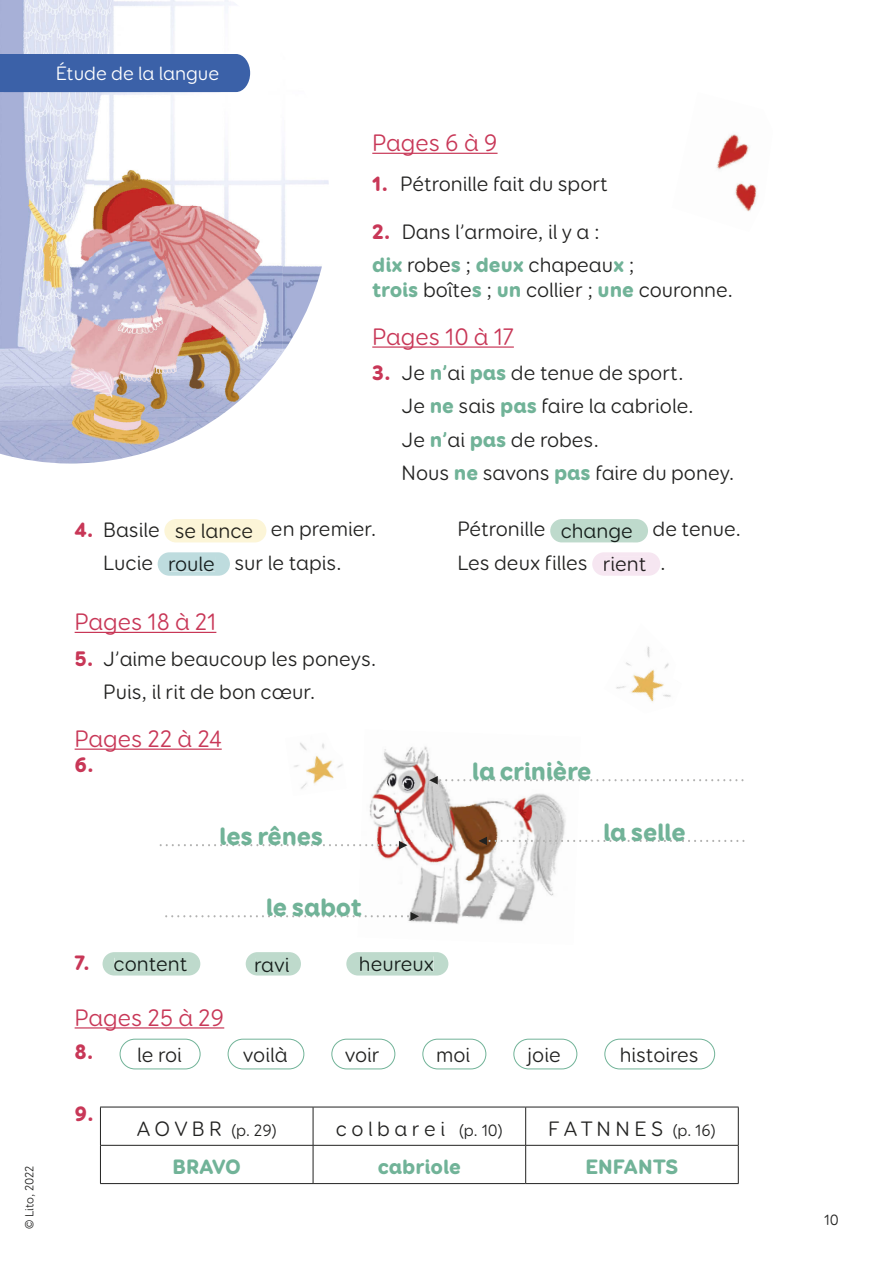
<style>
.page{position:relative;width:893px;height:1263px;background:#fff}
.page>*{position:absolute;margin:0;border:0;box-sizing:border-box;transform-origin:0 0}
.t1{font:900 25.5px "Booster Next FY";letter-spacing:-.01em;color:#71b398}
.t2{font:24px "Booster Next FY";color:#c83757}
.t3{font:21px/33.3px "Booster Next FY";color:#222221}
.t4{font:21px "Booster Next FY";color:#161e1b}
.t5{font:900 21px "Booster Next FY";color:#71b398}
.t6{font:900 21px "Booster Next FY";color:#c83757}
.t7{font:19.5px "Booster Next FY";color:#fff}
.t8{font:16.5px "Booster Next FY";color:#222221}
.t9{font:15px "Booster Next FY";color:#222221}
.t10{font:12px "Booster Next FY";color:#222221}
.s1{font-weight:900;color:#c83757}
.s2{font-weight:900;color:#71b398}
.s3{color:#22211b}
.s4{color:#161e1b}
.s5{color:#161e1e}
.s6{color:#221e1f}
.s7{font-size:21px}
.s8{font-size:16.5px}
</style>
<div class="page">
<img style="left:94px;top:0;width:189px;height:412px">
<img style="left:0;top:0;width:94px;height:463px">
<img style="left:282px;top:54px;width:47px;height:299px">
<img style="left:94px;top:412px;width:131px;height:50px">
<hr style="left:372px;top:153px;width:126px;height:1px;background:#c83757">
<hr style="left:372px;top:346px;width:142px;height:2px;background:#c83757">
<hr style="left:75px;top:632px;width:141px;height:1px;background:#c83757">
<hr style="left:75px;top:748px;width:147px;height:2px;background:#c83757">
<hr style="left:75px;top:1027px;width:149px;height:1px;background:#c83757">
<svg style="left:164px;top:519px;width:102px;height:23px"></svg>
<div style="left:176px;top:523px;width:77px;height:15px;background:#fcf5d7"></div>
<svg style="left:550px;top:519px;width:98px;height:23px"></svg>
<div style="left:562px;top:523px;width:71px;height:19px;background:#bedacc"></div>
<svg style="left:158px;top:552px;width:72px;height:24px"></svg>
<div style="left:170px;top:557px;width:45px;height:14px;background:#bedcde"></div>
<svg style="left:592px;top:552px;width:68px;height:24px"></svg>
<div style="left:604px;top:557px;width:42px;height:14px;background:#f6e6f1"></div>
<img style="left:294px;top:742px;width:49px;height:47px">
<img style="left:369px;top:746px;width:197px;height:178px">
<svg style="left:429px;top:776px;width:314px;height:8px"></svg>
<svg style="left:165px;top:912px;width:254px;height:8px"></svg>
<svg style="left:479px;top:837px;width:265px;height:8px"></svg>
<svg style="left:160px;top:841px;width:247px;height:8px"></svg>
<svg style="left:103px;top:952px;width:97px;height:23px"></svg>
<div style="left:115px;top:958px;width:72px;height:13px;background:#bedacc"></div>
<svg style="left:246px;top:952px;width:55px;height:23px"></svg>
<div style="left:256px;top:958px;width:34px;height:14px;background:#bedacc"></div>
<svg style="left:346px;top:952px;width:102px;height:23px"></svg>
<div style="left:361px;top:956px;width:72px;height:15px;background:#bedacc"></div>
<div style="left:120px;top:1039px;width:80px;height:30px;border:1px solid #71b398;border-radius:15px"></div>
<div style="left:228px;top:1039px;width:76px;height:30px;border:1px solid #71b398;border-radius:15px"></div>
<div style="left:331px;top:1039px;width:64px;height:30px;border:1px solid #71b398;border-radius:15px"></div>
<div style="left:422px;top:1039px;width:64px;height:30px;border:1px solid #71b398;border-radius:15px"></div>
<div style="left:513px;top:1039px;width:64px;height:30px;border:1px solid #71b398;border-radius:15px"></div>
<div style="left:604px;top:1039px;width:111px;height:30px;border:1px solid #71b398;border-radius:15px"></div>
<hr style="left:100px;top:1107px;width:213px;height:1px;background:#222221">
<hr style="left:100px;top:1107px;width:1px;height:38px;background:#222221">
<hr style="left:313px;top:1107px;width:213px;height:1px;background:#222221">
<hr style="left:313px;top:1107px;width:1px;height:38px;background:#222221">
<hr style="left:526px;top:1107px;width:213px;height:1px;background:#222221">
<hr style="left:525px;top:1107px;width:1px;height:38px;background:#222221">
<hr style="left:738px;top:1107px;width:1px;height:38px;background:#222221">
<hr style="left:100px;top:1145px;width:213px;height:1px;background:#222221">
<hr style="left:100px;top:1145px;width:1px;height:38px;background:#222221">
<hr style="left:313px;top:1145px;width:213px;height:1px;background:#222221">
<hr style="left:313px;top:1145px;width:1px;height:38px;background:#222221">
<hr style="left:526px;top:1145px;width:213px;height:1px;background:#222221">
<hr style="left:525px;top:1145px;width:1px;height:38px;background:#222221">
<hr style="left:738px;top:1145px;width:1px;height:38px;background:#222221">
<hr style="left:100px;top:1183px;width:213px;height:1px;background:#222221">
<hr style="left:313px;top:1183px;width:213px;height:1px;background:#222221">
<hr style="left:526px;top:1183px;width:213px;height:1px;background:#222221">
<div style="left:0;top:54px;width:250px;height:38px;background:#3b61a8"></div>
<img style="left:716px;top:134px;width:41px;height:78px">
<img style="left:616px;top:646px;width:55px;height:56px">
<p class="t10" style="left:22px;top:1229px;width:65px;rotate:-90deg">© Lito, 2022</p>
<p class="t7" style="left:56px;top:61px;width:165px">Étude de la langue</p>
<p class="t2" style="left:372px;top:128px;width:127px">Pages 6 à 9</p>
<p class="t3" style="left:372px;top:167px;width:237px"><span class="s1">1.</span> Pétronille fait du sport</p>
<p class="t3" style="left:372px;top:215px;width:264px"><span class="s1">2.</span> Dans l’armoire, il y a : <span class="s2">dix</span> robe<span class="s2">s</span> ; <span class="s2">deux</span> chapeau<span class="s2">x</span> ;</p>
<p class="t3" style="left:372px;top:273px;width:362px"><span class="s2">trois</span> boîte<span class="s2">s</span> ; <span class="s2">un</span> collier ; <span class="s2">une</span> couronne.</p>
<p class="t2" style="left:372px;top:322px;width:143px">Pages 10 à 17</p>
<p class="t3" style="left:402px;top:356px;width:334px;text-indent:-29px"><span class="s1">3.</span> Je <span class="s2">n’</span>ai <span class="s2">pas</span> de tenue de sport.<br>Je <span class="s2">ne</span> sais <span class="s2">pas</span> faire la cabriole.<br>Je <span class="s2">n’</span>ai <span class="s2">pas</span> de robes.<br>Nous <span class="s2">ne</span> savons <span class="s2">pas</span> faire du poney.</p>
<p class="t3" style="left:75px;top:513px;width:303px"><span class="s1">4.</span> Basile <span class="s3">se lance</span> en premier.</p>
<p class="t3" style="left:457px;top:513px;width:285px">Pétronille <span class="s4">change</span> de tenue.</p>
<p class="t3" style="left:103px;top:546px;width:240px">Lucie <span class="s5">roule</span> sur le tapis.</p>
<p class="t3" style="left:457px;top:546px;width:210px">Les deux filles <span class="s6">rient</span> .</p>
<p class="t2" style="left:75px;top:607px;width:143px">Pages 18 à 21</p>
<p class="t3" style="left:103px;top:642px;width:275px;text-indent:-28px"><span class="s1">5.</span> J’aime beaucoup les poneys.<br>Puis, il rit de bon cœur.</p>
<p class="t2" style="left:75px;top:724px;width:149px">Pages 22 à 24</p>
<p class="t6" style="left:75px;top:751px;width:21px">6.</p>
<p class="t1" style="left:472px;top:755px;width:121px">la crinière</p>
<p class="t1" style="left:219px;top:820px;width:105px">les rênes</p>
<p class="t1" style="left:266px;top:891px;width:97px">le sabot</p>
<p class="t1" style="left:603px;top:815px;width:84px">la selle</p>
<p class="t4" style="left:75px;top:951px;width:114px"><span class="s1">7.</span> content</p>
<p class="t4" style="left:254px;top:952px;width:37px">ravi</p>
<p class="t4" style="left:359px;top:951px;width:77px">heureux</p>
<p class="t2" style="left:75px;top:1003px;width:151px">Pages 25 à 29</p>
<p class="t3" style="left:75px;top:1038px;width:109px"><span class="s1">8.</span> le roi</p>
<p class="t3" style="left:243px;top:1038px;width:46px">voilà</p>
<p class="t3" style="left:345px;top:1038px;width:37px">voir</p>
<p class="t3" style="left:436px;top:1038px;width:36px">moi</p>
<p class="t3" style="left:528px;top:1038px;width:35px">joie</p>
<p class="t3" style="left:620px;top:1038px;width:80px">histoires</p>
<p class="t6" style="left:75px;top:1100px;width:21px">9.</p>
<p class="t8" style="left:137px;top:1120px;width:142px"><span class="s7">A O V B R</span> (p. 29)</p>
<p class="t3" style="left:336px;top:1112px;width:169px">c o l b a r e i <span class="s8">(p. 10)</span></p>
<p class="t3" style="left:548px;top:1112px;width:169px">F A T N N E S <span class="s8">(p. 16)</span></p>
<p class="t5" style="left:172px;top:1153px;width:70px">BRAVO</p>
<p class="t5" style="left:378px;top:1153px;width:85px">cabriole</p>
<p class="t5" style="left:586px;top:1153px;width:94px">ENFANTS</p>
<p class="t9" style="left:824px;top:1211px;width:16px">10</p>
</div>
